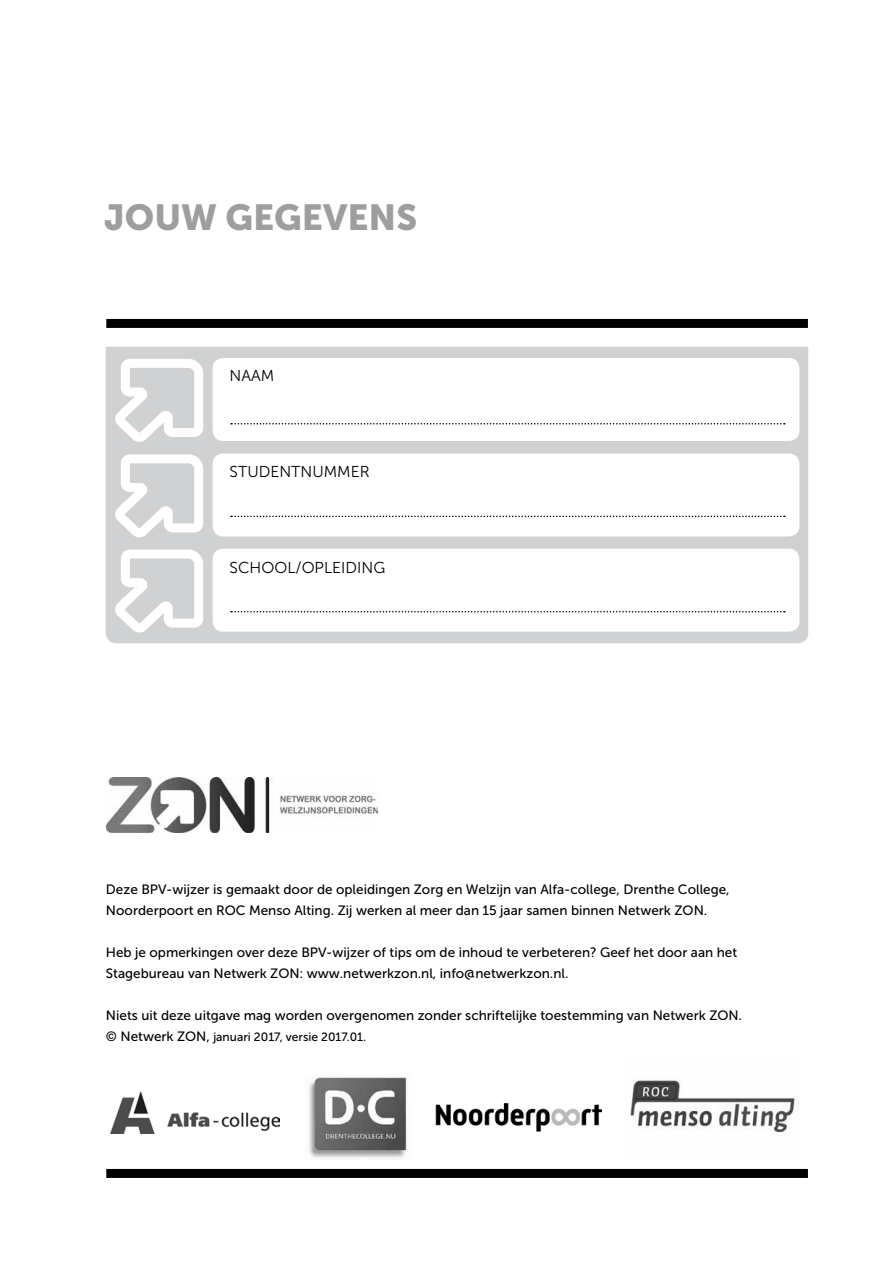
<style>
.page{position:relative;width:893px;height:1263px;background:#fff}
.page>*{position:absolute;margin:0;border:0;box-sizing:border-box;transform-origin:0 0}
.t1{font:36px "Museo Sans 900";color:#9c9e9f}
.t2{font:15.75px "Museo Sans 300";color:#000}
.t3{font:13.5px/21px "Museo Sans 500";color:#000}
.t4{font:12px "Museo Sans 500";color:#000}
.s1{font-size:13.5px}
</style>
<div class="page">
<div style="left:106px;top:319px;width:702px;height:9px;background:#000"></div>
<div style="left:106px;top:1169px;width:702px;height:9px;background:#000"></div>
<img style="left:630px;top:1080px;width:168px;height:53px">
<img style="left:111px;top:1091px;width:169px;height:42px">
<img style="left:309px;top:1076px;width:98px;height:82px">
<img style="left:435px;top:1103px;width:166px;height:29px">
<img style="left:106px;top:777px;width:272px;height:55px">
<div style="left:106px;top:347px;width:702px;height:296px;background:#d0d1d2"></div>
<div style="left:213px;top:358px;width:586px;height:83px;background:#fff;border-radius:11px"></div>
<div style="left:213px;top:453px;width:586px;height:83px;background:#fff;border-radius:11px"></div>
<div style="left:213px;top:549px;width:586px;height:83px;background:#fff;border-radius:11px"></div>
<svg style="left:106px;top:354px;width:102px;height:287px"></svg>
<svg style="left:231px;top:423px;width:554px;height:1px"></svg>
<svg style="left:231px;top:516px;width:554px;height:1px"></svg>
<svg style="left:231px;top:611px;width:554px;height:1px"></svg>
<h1 class="t1" style="left:104px;top:197px;width:315px">JOUW GEGEVENS</h1>
<p class="t2" style="left:230px;top:367px;width:46px">NAAM</p>
<p class="t2" style="left:230px;top:463px;width:141px">STUDENTNUMMER</p>
<p class="t2" style="left:230px;top:559px;width:157px">SCHOOL/OPLEIDING</p>
<p class="t3" style="left:106px;top:879px;width:625px">Deze BPV-wijzer is gemaakt door de opleidingen Zorg en Welzijn van Alfa-college, Drenthe College,<br>Noorderpoort en ROC Menso Alting. Zij werken al meer dan 15 jaar samen binnen Netwerk ZON.</p>
<p class="t3" style="left:106px;top:942px;width:633px">Heb je opmerkingen over deze BPV-wijzer of tips om de inhoud te verbeteren? Geef het door aan het<br>Stagebureau van Netwerk ZON: www.netwerkzon.nl, info@netwerkzon.nl.</p>
<p class="t3" style="left:106px;top:1005px;width:638px">Niets uit deze uitgave mag worden overgenomen zonder schriftelijke toestemming van Netwerk ZON.</p>
<p class="t4" style="left:106px;top:1030px;width:262px"><span class="s1">© Netwerk ZON,</span> januari 2017, versie 2017.01.</p>
</div>
